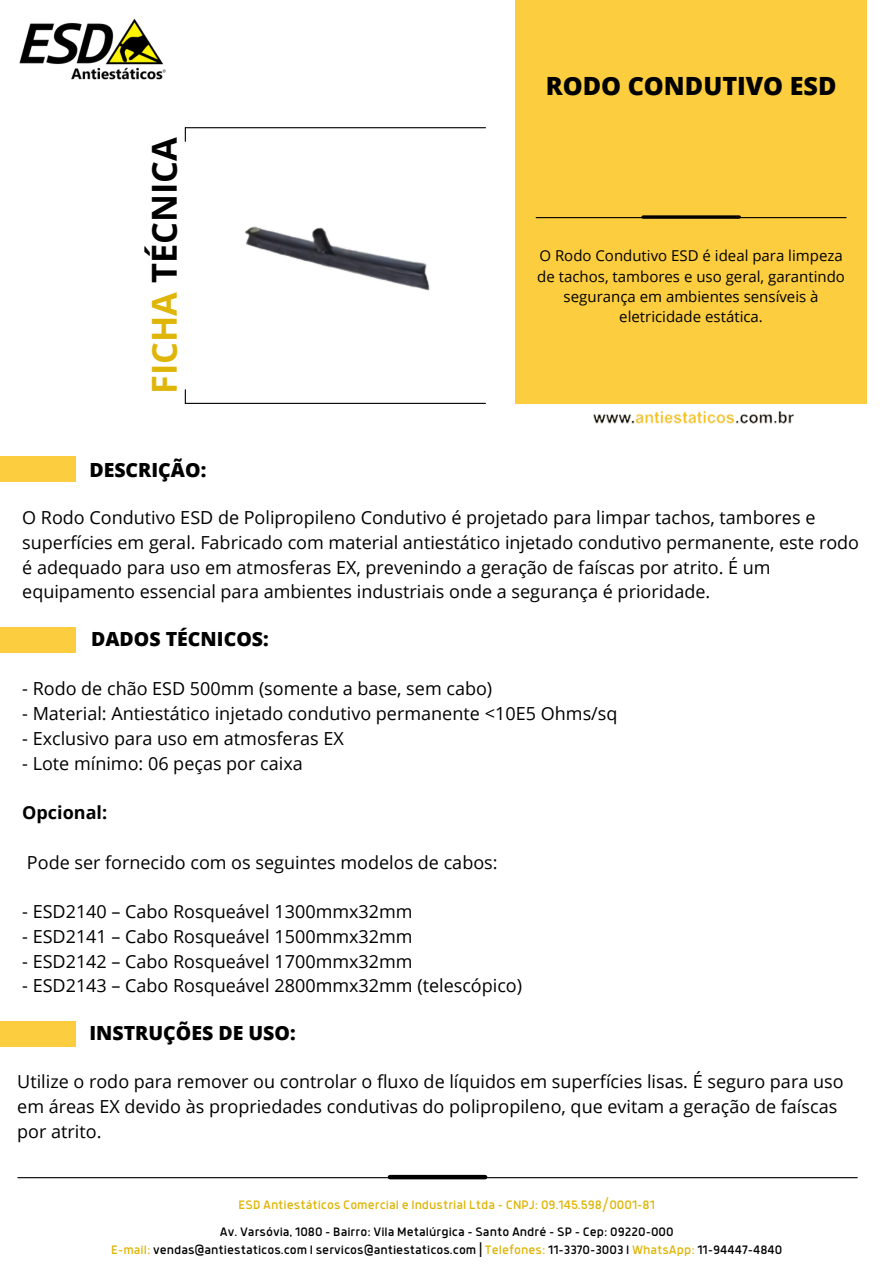
<style>
.page{position:relative;width:894px;height:1264px;background:#fff}
.page>*{position:absolute;margin:0;border:0;box-sizing:border-box;transform-origin:0 0}
.t1{font:700 34.35px "Open Sans";color:#000}
.t2{font:800 25.05px "Open Sans";color:#000}
.t3{font:800 19.5px "Open Sans";color:#000}
.t4{font:18px/24.8px "Open Sans";color:#000}
.t5{font:700 18px "Open Sans";color:#000}
.t6{font:15px/20.2px "Open Sans";color:#000;text-align:center}
.t7{font:13.5px "Anteb";color:#000}
.t8{font:13.5px "Anteb";color:#dfb508}
.s1{color:#dfb508}
</style>
<div class="page">
<hr style="left:185px;top:127px;width:300px;height:1px;background:#000">
<svg style="left:185px;top:128px;width:1px;height:13px"></svg>
<hr style="left:185px;top:403px;width:300px;height:1px;background:#000">
<svg style="left:185px;top:390px;width:1px;height:13px"></svg>
<img style="left:593px;top:411px;width:201px;height:13px">
<div style="left:515px;top:0;width:351px;height:403px;background:#fccd3f"></div>
<img style="left:19px;top:18px;width:147px;height:62px">
<hr style="left:536px;top:217px;width:309px;height:1px;background:#000">
<svg style="left:642px;top:215px;width:97px;height:4px"></svg>
<div style="left:0;top:456px;width:76px;height:25px;background:#fccd3f"></div>
<div style="left:0;top:627px;width:76px;height:25px;background:#fccd3f"></div>
<div style="left:0;top:1021px;width:76px;height:25px;background:#fccd3f"></div>
<img style="left:244px;top:226px;width:186px;height:65px">
<hr style="left:18px;top:1177px;width:839px;height:1px;background:#000">
<div style="left:390px;top:1174px;width:95px;height:5px;background:#000"></div>
<p class="t1" style="left:140px;top:394px;width:259px;rotate:-90deg"><span class="s1">FICHA</span> TÉCNICA</p>
<h3 class="t2" style="left:545px;top:68px;width:292px">RODO CONDUTIVO ESD</h3>
<h5 class="t6" style="left:537px;top:245px;width:309px">O Rodo Condutivo ESD é ideal para limpeza de tachos, tambores e uso geral, garantindo segurança em ambientes sensíveis à eletricidade estática.</h5>
<h5 class="t3" style="left:89px;top:456px;width:118px">DESCRIÇÃO:</h5>
<h4 class="t4" style="left:22px;top:505px;width:838px">O Rodo Condutivo ESD de Polipropileno Condutivo é projetado para limpar tachos, tambores e superfícies em geral. Fabricado com material antiestático injetado condutivo permanente, este rodo é adequado para uso em atmosferas EX, prevenindo a geração de faíscas por atrito. É um equipamento essencial para ambientes industriais onde a segurança é prioridade.</h4>
<h5 class="t3" style="left:91px;top:625px;width:179px">DADOS TÉCNICOS:</h5>
<h2 class="t4" style="left:22px;top:676px;width:471px">- Rodo de chão ESD 500mm (somente a base, sem cabo)</h2>
<h2 class="t4" style="left:22px;top:700px;width:596px">- Material: Antiestático injetado condutivo permanente &lt;10E5 Ohms/sq</h2>
<h2 class="t4" style="left:22px;top:725px;width:323px">- Exclusivo para uso em atmosferas EX</h2>
<h2 class="t4" style="left:22px;top:750px;width:282px">- Lote mínimo: 06 peças por caixa</h2>
<h6 class="t5" style="left:22px;top:800px;width:86px">Opcional:</h6>
<p class="t4" style="left:27px;top:849px;width:472px">Pode ser fornecido com os seguintes modelos de cabos:</p>
<h3 class="t4" style="left:22px;top:898px;width:392px">- ESD2140 – Cabo Rosqueável 1300mmx32mm</h3>
<h3 class="t4" style="left:22px;top:923px;width:392px">- ESD2141 – Cabo Rosqueável 1500mmx32mm</h3>
<h3 class="t4" style="left:22px;top:948px;width:392px">- ESD2142 – Cabo Rosqueável 1700mmx32mm</h3>
<h3 class="t4" style="left:22px;top:973px;width:501px">- ESD2143 – Cabo Rosqueável 2800mmx32mm (telescópico)</h3>
<h5 class="t3" style="left:89px;top:1019px;width:208px">INSTRUÇÕES DE USO:</h5>
<h3 class="t4" style="left:17px;top:1068px;width:827px">Utilize o rodo para remover ou controlar o fluxo de líquidos em superfícies lisas. É seguro para uso em áreas EX devido às propriedades condutivas do polipropileno, que evitam a geração de faíscas por atrito.</h3>
<p class="t8" style="left:238px;top:1198px;width:418px">ESD Antiestáticos Comercial e Industrial Ltda - CNPJ: 09.145.598/0001-81</p>
<p class="t7" style="left:220px;top:1226px;width:455px">Av. Varsóvia, 1080 - Bairro: Vila Metalúrgica - Santo André - SP - Cep: 09220-000</p>
<p class="t7" style="left:111px;top:1244px;width:672px"><span class="s1">E-mail:</span> vendas@antiestaticos.com I servicos@antiestaticos.com | <span class="s1">Telefones:</span> 11-3370-3003 I <span class="s1">WhatsApp:</span> 11-94447-4840</p>
</div>
